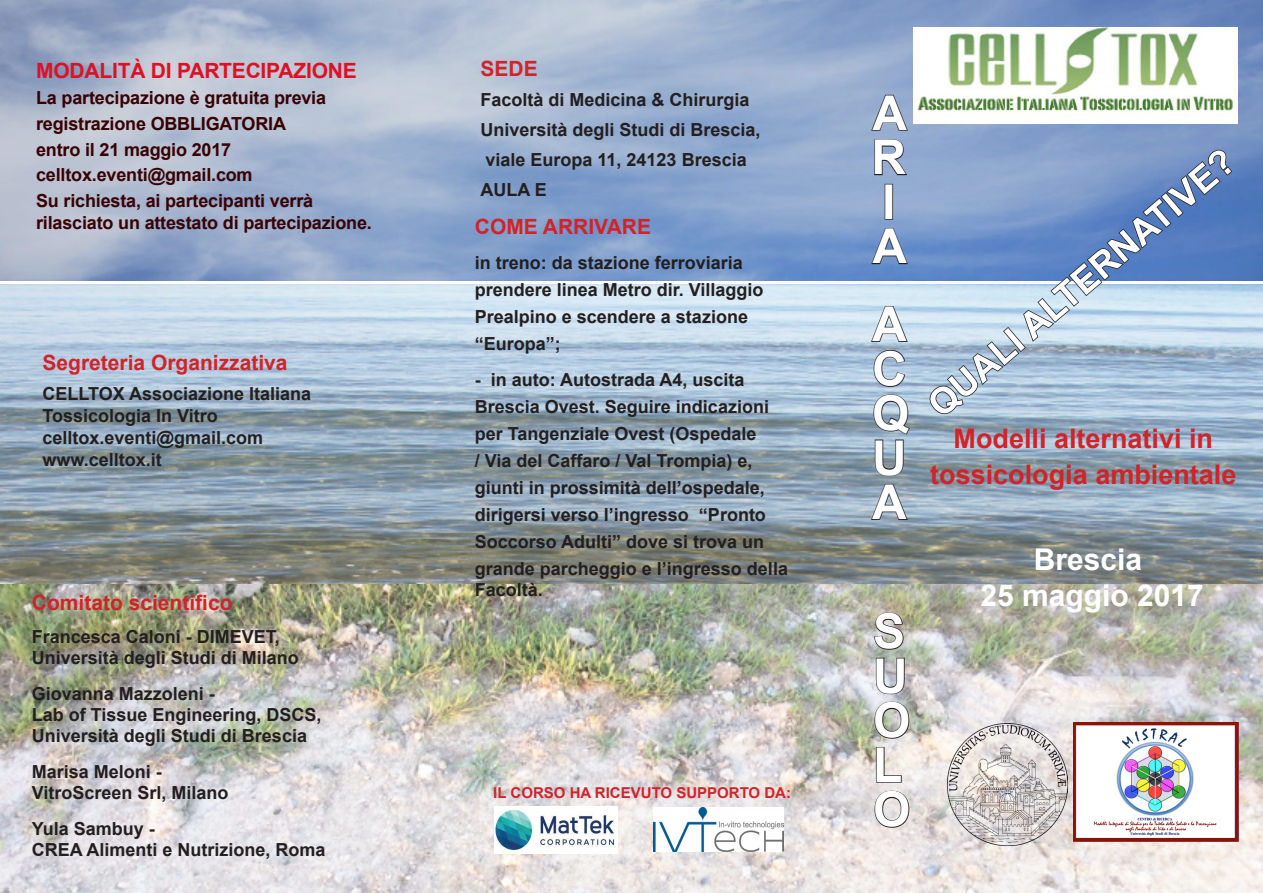
<style>
.page{position:relative;width:1263px;height:893px;background:#fff}
.page>*{position:absolute;margin:0;border:0;box-sizing:border-box;transform-origin:0 0}
.t1{font:700 48px "Arial";color:#fff}
.t2{font:700 36px "Arial";color:#fff}
.t3{font:700 30px "Arial";color:#fff}
.t4{font:700 27px "Arial";color:#d1232a}
.t5{font:700 21px "Arial";color:#d1232a}
.t6{font:700 21px "Arial";letter-spacing:-.01em;color:#de1025}
.t7{font:700 18px/27px "Arial";color:#231f20}
.t8{font:700 18px/21.6px "Arial";letter-spacing:-.01em;color:#380003}
.t9{font:700 15px "Arial";color:#d1232a}
</style>
<div class="page">
<img style="left:0;top:285px;width:1263px;height:608px">
<img style="left:0;top:0;width:1263px;height:281px">
<img style="left:494px;top:806px;width:123px;height:47px">
<img style="left:654px;top:808px;width:129px;height:43px">
<svg style="left:870px;top:94px;width:39px;height:37px"></svg>
<svg style="left:873px;top:138px;width:35px;height:38px"></svg>
<div style="left:885px;top:184px;width:8px;height:36px;border:2px solid #231f20"></div>
<svg style="left:870px;top:227px;width:39px;height:38px"></svg>
<svg style="left:870px;top:305px;width:39px;height:38px"></svg>
<svg style="left:873px;top:349px;width:33px;height:39px"></svg>
<svg style="left:873px;top:394px;width:38px;height:83px;background:#8495a3"></svg>
<svg style="left:870px;top:483px;width:39px;height:38px"></svg>
<svg style="left:873px;top:612px;width:31px;height:38px"></svg>
<svg style="left:875px;top:657px;width:31px;height:38px"></svg>
<svg style="left:874px;top:701px;width:36px;height:38px"></svg>
<svg style="left:875px;top:746px;width:27px;height:37px"></svg>
<svg style="left:874px;top:790px;width:36px;height:38px"></svg>
<svg style="left:929px;top:149px;width:304px;height:266px;background:#8faace"></svg>
<img style="left:948px;top:724px;width:120px;height:121px">
<img style="left:1073px;top:723px;width:166px;height:119px">
<img style="left:913px;top:28px;width:325px;height:96px">
<p class="t6" style="left:36px;top:57px;width:322px">MODALITÀ DI PARTECIPAZIONE</p>
<p class="t8" style="left:36px;top:87px;width:291px">La partecipazione è gratuita previa</p>
<p class="t8" style="left:36px;top:113px;width:251px">registrazione OBBLIGATORIA</p>
<p class="t8" style="left:36px;top:139px;width:197px">entro il 21 maggio 2017</p>
<p class="t8" style="left:36px;top:165px;width:218px">celltox.eventi@gmail.com</p>
<p class="t8" style="left:36px;top:191px;width:337px">Su richiesta, ai partecipanti verrà rilasciato un attestato di partecipazione.</p>
<p class="t5" style="left:43px;top:349px;width:247px">Segreteria Organizzativa</p>
<p class="t7" style="left:43px;top:381px;width:270px">CELLTOX Associazione Italiana</p>
<p class="t7" style="left:43px;top:403px;width:177px">Tossicologia In Vitro</p>
<p class="t7" style="left:43px;top:425px;width:222px">celltox.eventi@gmail.com</p>
<p class="t7" style="left:43px;top:447px;width:121px">www.celltox.it</p>
<p class="t5" style="left:32px;top:588px;width:202px">Comitato scientifico</p>
<p class="t7" style="left:32px;top:623px;width:250px">Francesca Caloni - DIMEVET,</p>
<p class="t7" style="left:32px;top:644px;width:269px">Università degli Studi di Milano</p>
<p class="t7" style="left:32px;top:680px;width:185px">Giovanna Mazzoleni -</p>
<p class="t7" style="left:32px;top:701px;width:291px">Lab of Tissue Engineering, DSCS,</p>
<p class="t7" style="left:32px;top:722px;width:277px">Università degli Studi di Brescia</p>
<p class="t7" style="left:32px;top:758px;width:132px">Marisa Meloni -</p>
<p class="t7" style="left:32px;top:779px;width:198px">VitroScreen Srl, Milano</p>
<p class="t7" style="left:32px;top:815px;width:125px">Yula Sambuy -</p>
<p class="t7" style="left:32px;top:836px;width:295px">CREA Alimenti e Nutrizione, Roma</p>
<p class="t5" style="left:480px;top:55px;width:59px">SEDE</p>
<p class="t7" style="left:480px;top:87px;width:271px">Facoltà di Medicina &amp; Chirurgia</p>
<p class="t7" style="left:480px;top:117px;width:282px">Università degli Studi di Brescia,</p>
<p class="t7" style="left:485px;top:147px;width:263px">viale Europa 11, 24123 Brescia</p>
<p class="t7" style="left:480px;top:177px;width:68px">AULA E</p>
<p class="t5" style="left:475px;top:212px;width:178px">COME ARRIVARE</p>
<p class="t7" style="left:475px;top:250px;width:290px">in treno: da stazione ferroviaria prendere linea Metro dir. Villaggio<br>Prealpino e scendere a stazione “Europa”;</p>
<p class="t7" style="left:475px;top:366px;width:315px">- in auto: Autostrada A4, uscita Brescia Ovest. Seguire indicazioni per Tangenziale Ovest (Ospedale<br>/ Via del Caffaro / Val Trompia) e, giunti in prossimità dell’ospedale, dirigersi verso l’ingresso “Pronto Soccorso Adulti” dove si trova un grande parcheggio e l’ingresso della</p>
<p class="t7" style="left:475px;top:577px;width:70px">Facoltà.</p>
<p class="t9" style="left:493px;top:782px;width:299px">IL CORSO HA RICEVUTO SUPPORTO DA:</p>
<p class="t1" style="left:872px;top:81px;width:36px">A</p>
<p class="t1" style="left:871px;top:126px;width:36px">R</p>
<p class="t1" style="left:882px;top:170px;width:15px">I</p>
<p class="t1" style="left:872px;top:215px;width:36px">A</p>
<p class="t1" style="left:872px;top:293px;width:36px">A</p>
<p class="t1" style="left:872px;top:337px;width:36px">C</p>
<p class="t1" style="left:872px;top:382px;width:39px">Q</p>
<p class="t1" style="left:872px;top:426px;width:36px">U</p>
<p class="t1" style="left:872px;top:471px;width:36px">A</p>
<p class="t1" style="left:873px;top:600px;width:34px">S</p>
<p class="t1" style="left:873px;top:644px;width:36px">U</p>
<p class="t1" style="left:873px;top:689px;width:39px">O</p>
<p class="t1" style="left:873px;top:733px;width:31px">L</p>
<p class="t1" style="left:873px;top:778px;width:39px">O</p>
<p class="t2" style="left:917px;top:390px;width:391px;rotate:-40deg">QUALI ALTERNATIVE?</p>
<p class="t4" style="left:953px;top:421px;width:261px">Modelli alternativi in</p>
<p class="t4" style="left:930px;top:456px;width:308px">tossicologia ambientale</p>
<p class="t3" style="left:1034px;top:540px;width:110px">Brescia</p>
<p class="t3" style="left:980px;top:576px;width:225px">25 maggio 2017</p>
</div>
